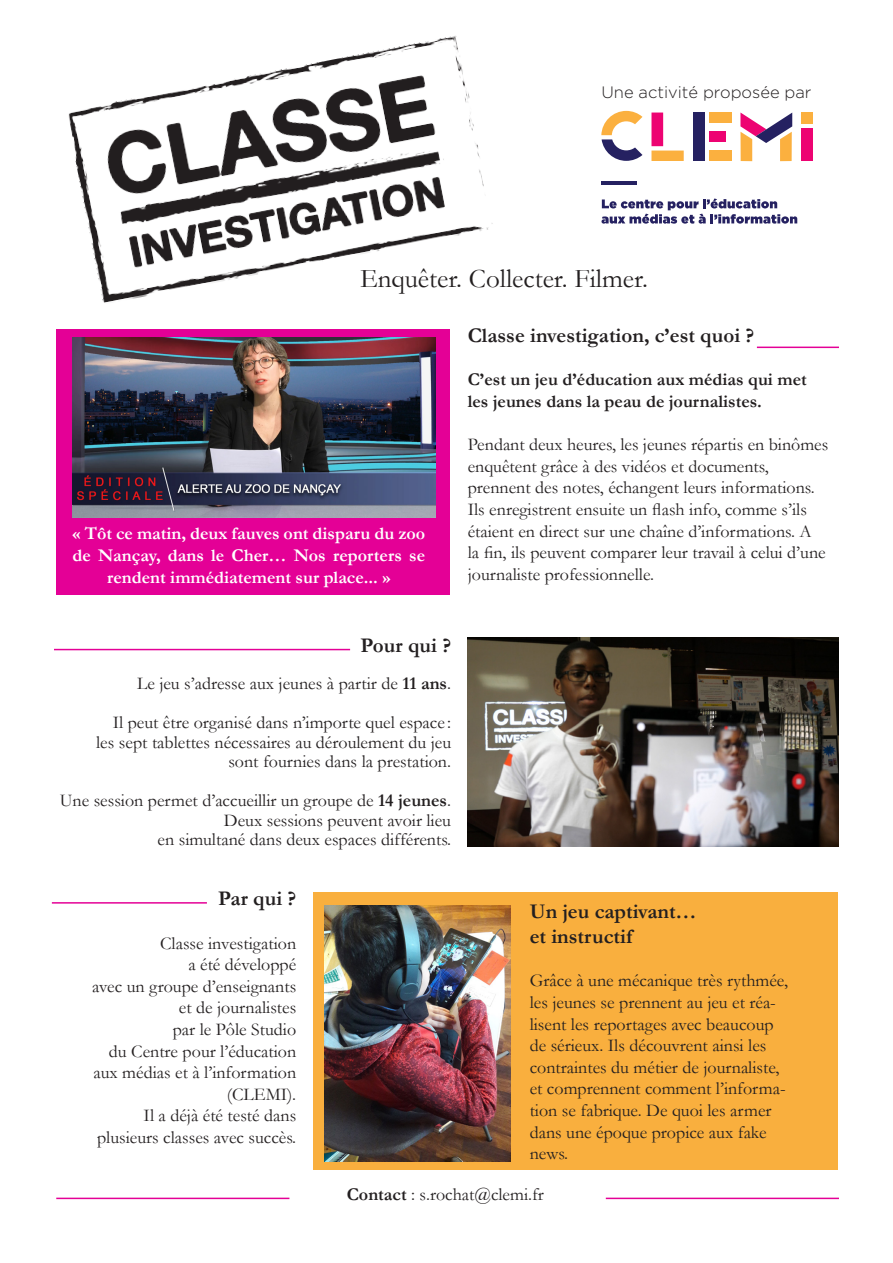
<style>
.page{position:relative;width:893px;height:1263px;background:#fff}
.page>*{position:absolute;margin:0;border:0;box-sizing:border-box;transform-origin:0 0}
.t1{font:27px "Garamond";color:#231f20}
.t2{font:700 21px/25.2px "Garamond";color:#231f20}
.t3{font:18px/21.6px "Garamond";color:#231f20;text-align:right}
.t4{font:700 18px/21.6px "Garamond";color:#fff;text-align:center}
.t5{font:700 18px/21.6px "Garamond";color:#231f20}
.t6{font:300 16.5px "Gotham";color:#231f20}
.s1{font-weight:700}
</style>
<div class="page">
<div style="left:313px;top:892px;width:525px;height:278px;background:#f9af3e"></div>
<div style="left:56px;top:329px;width:394px;height:265px;background:#e40096"></div>
<img style="left:68px;top:36px;width:425px;height:267px">
<img style="left:324px;top:905px;width:187px;height:256px">
<img style="left:72px;top:338px;width:364px;height:180px">
<img style="left:468px;top:638px;width:371px;height:209px">
<hr style="left:54px;top:649px;width:296px;height:1px;background:#e40096">
<hr style="left:757px;top:347px;width:82px;height:1px;background:#e40096">
<hr style="left:52px;top:902px;width:155px;height:2px;background:#e40096">
<hr style="left:56px;top:1197px;width:233px;height:2px;background:#e40096">
<hr style="left:606px;top:1197px;width:233px;height:2px;background:#e40096">
<div style="left:801px;top:113px;width:11px;height:11px;background:#fbb03f"></div>
<div style="left:801px;top:128px;width:11px;height:33px;background:#ed0372"></div>
<div style="left:651px;top:113px;width:12px;height:33px;background:#ed0372"></div>
<svg style="left:651px;top:151px;width:33px;height:10px"></svg>
<div style="left:709px;top:132px;width:16px;height:10px;background:#ed0372"></div>
<div style="left:709px;top:113px;width:22px;height:10px;background:#fbb03f"></div>
<div style="left:709px;top:151px;width:22px;height:10px;background:#fbb03f"></div>
<div style="left:693px;top:113px;width:12px;height:48px;background:#252161"></div>
<svg style="left:740px;top:113px;width:52px;height:48px"></svg>
<svg style="left:601px;top:111px;width:41px;height:50px"></svg>
<hr style="left:601px;top:181px;width:36px;height:4px;background:#252161">
<svg style="left:601px;top:198px;width:196px;height:26px"></svg>
<p class="t6" style="left:601px;top:83px;width:212px">Une activité proposée par</p>
<p class="t1" style="left:360px;top:261px;width:289px">Enquêter. Collecter. Filmer.</p>
<p class="t4" style="left:72px;top:523px;width:354px">« Tôt ce matin, deux fauves ont disparu du zoo de Nançay, dans le Cher… Nos reporters se rendent immédiatement sur place... »</p>
<p class="t2" style="left:468px;top:323px;width:288px">Classe investigation, c’est quoi ?</p>
<p class="t5" style="left:468px;top:369px;width:341px">C’est un jeu d’éducation aux médias qui met les jeunes dans la peau de journalistes.</p>
<p class="t3" style="left:468px;top:433px;width:362px;text-align:left">Pendant deux heures, les jeunes répartis en binômes enquêtent grâce à des vidéos et documents, prennent des notes, échangent leurs informations.<br>Ils enregistrent ensuite un flash info, comme s’ils étaient en direct sur une chaîne d’informations. A<br>la fin, ils peuvent comparer leur travail à celui d’une journaliste professionnelle.</p>
<p class="t2" style="left:360px;top:632px;width:92px">Pour qui ?</p>
<p class="t3" style="left:137px;top:672px;width:316px">Le jeu s’adresse aux jeunes à partir de <span class="s1">11 ans</span>.</p>
<p class="t3" style="left:96px;top:712px;width:357px;line-height:19.5px">Il peut être organisé dans n’importe quel espace : les sept tablettes nécessaires au déroulement du jeu sont fournies dans la prestation.</p>
<p class="t3" style="left:60px;top:790px;width:393px;line-height:19.5px">Une session permet d’accueillir un groupe de <span class="s1">14 jeunes</span>.<br>Deux sessions peuvent avoir lieu<br>en simultané dans deux espaces différents.</p>
<p class="t2" style="left:218px;top:886px;width:79px">Par qui ?</p>
<p class="t3" style="left:92px;top:932px;width:206px">Classe investigation<br>a été développé<br>avec un groupe d’enseignants et de journalistes<br>par le Pôle Studio<br>du Centre pour l’éducation aux médias et à l’information (CLEMI).<br>Il a déjà été testé dans plusieurs classes avec succès.</p>
<p class="t2" style="left:530px;top:899px;width:168px">Un jeu captivant… et instructif</p>
<p class="t3" style="left:530px;top:969px;width:260px;text-align:left">Grâce à une mécanique très rythmée, les jeunes se prennent au jeu et réa&shy;lisent les reportages avec beaucoup de sérieux. Ils découvrent ainsi les contraintes du métier de journaliste, et comprennent comment l’informa&shy;tion se fabrique. De quoi les armer dans une époque propice aux fake news.</p>
<p class="t3" style="left:347px;top:1183px;width:199px"><span class="s1">Contact</span> : s.rochat@clemi.fr</p>
</div>
